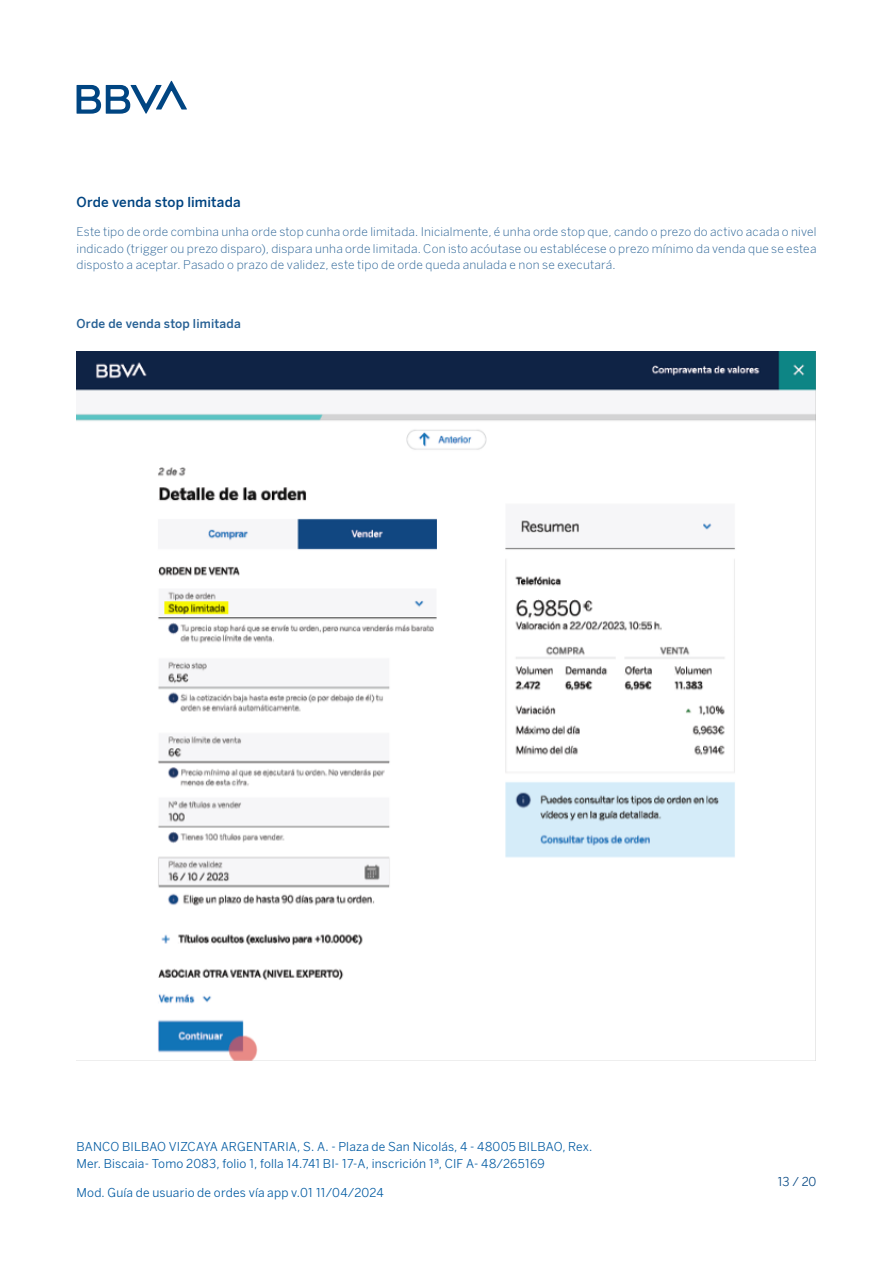
<style>
.page{position:relative;width:893px;height:1263px;background:#fff}
.page>*{position:absolute;margin:0;border:0;box-sizing:border-box;transform-origin:0 0}
.Titulo_2{font:300 13.5px "BBVA Benton Sans";letter-spacing:.01em;color:#004481}
.Titulo_2-2{font:300 12px/16.5px "BBVA Benton Sans";letter-spacing:.015em;color:#266094;text-align:justify}
.t1{font:12px/16.5px "BBVA Benton Sans";letter-spacing:.015em;color:#005aa2}
.Parrafo_1{font:300 12px "BBVA Benton Sans";letter-spacing:.015em;color:#266094}
.t2{font:12px "BBVA Benton Sans";color:#004481}
</style>
<div class="page">
<svg style="left:77px;top:81px;width:110px;height:33px"></svg>
<img style="left:77px;top:351px;width:739px;height:709px">
<p class="Titulo_2" style="left:77px;top:194px;width:166px">Orde venda stop limitada</p>
<p class="Titulo_2-2" style="left:77px;top:224px;width:741px">Este tipo de orde combina unha orde stop cunha orde limitada. Inicialmente, é unha orde stop que, cando o prezo do activo acada o nivel indicado (trigger ou prezo disparo), dispara unha orde limitada. Con isto acóutase ou establécese o prezo mínimo da venda que se estea disposto a aceptar. Pasado o prazo de validez, este tipo de orde queda anulada e non se executará.</p>
<p class="Parrafo_1" style="left:77px;top:316px;width:166px">Orde de venda stop limitada</p>
<p class="t1" style="left:77px;top:1138px;width:517px">BANCO BILBAO VIZCAYA ARGENTARIA, S. A. - Plaza de San Nicolás, 4 - 48005 BILBAO, Rex.<br>Mer. Biscaia- Tomo 2083, folio 1, folla 14.741 BI- 17-A, inscrición 1ª, CIF A- 48/265169</p>
<p class="t1" style="left:77px;top:1184px;width:309px">Mod. Guía de usuario de ordes vía app v.01 11/04/2024</p>
<p class="t2" style="left:777px;top:1174px;width:40px">13 / 20</p>
</div>
